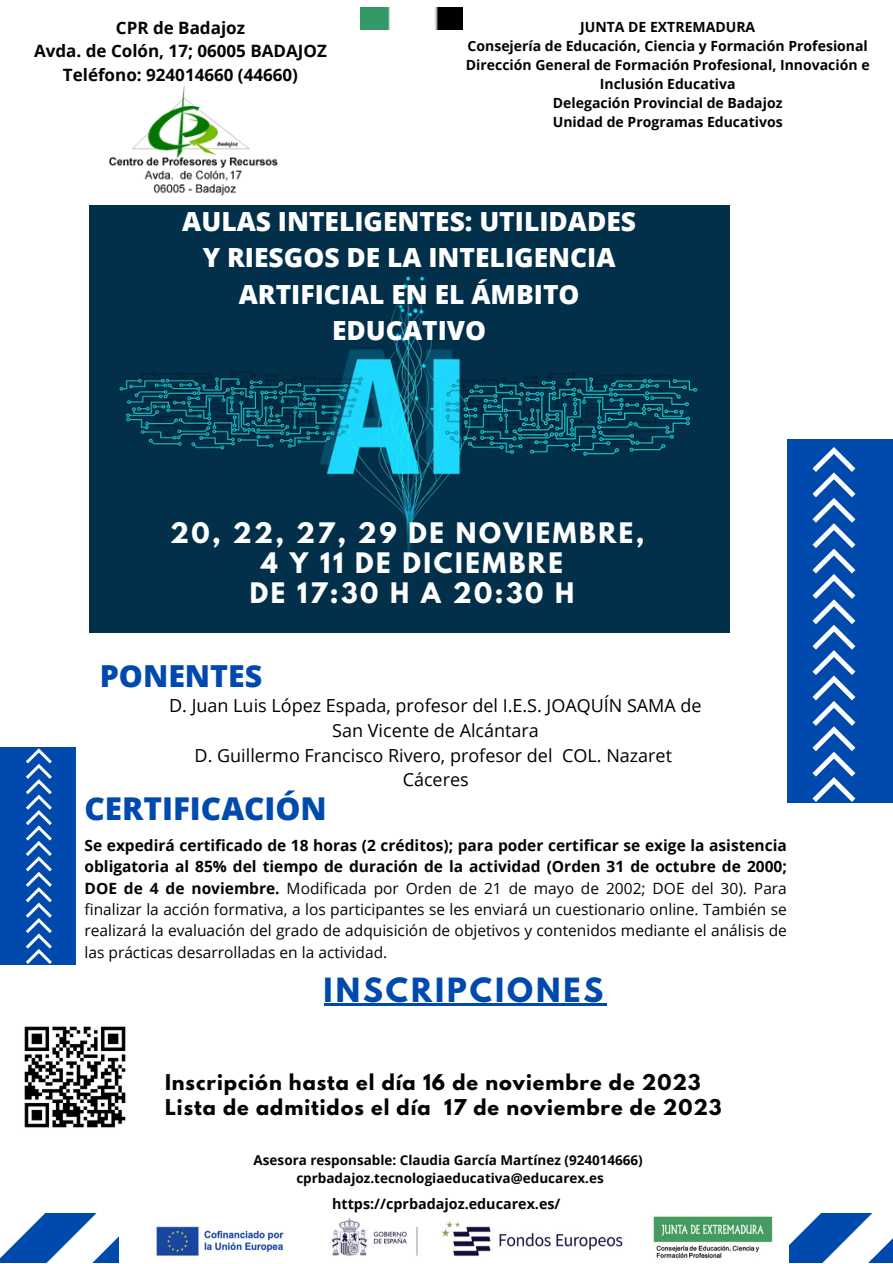
<style>
.page{position:relative;width:893px;height:1264px;background:#fff}
.page>*{position:absolute;margin:0;border:0;box-sizing:border-box;transform-origin:0 0}
.t1{font:800 31.5px "Open Sans";color:#004aad}
.t2{font:800 30.3px "Open Sans";color:#004aad}
.t3{font:700 29.55px "League Spartan";letter-spacing:.1em;color:#004aad}
.t4{font:800 26.4px/36.5px "Open Sans";color:#fff;text-align:center}
.t5{font:700 25.05px "League Spartan";letter-spacing:.1em;color:#fff}
.t6{font:700 19.35px "League Spartan";letter-spacing:.05em;color:#040405}
.t7{font:18px/24.8px "Open Sans";color:#000;text-align:center}
.t8{font:700 16.95px "Open Sans";color:#040405}
.t9{font:15.45px/21.3px "Open Sans";color:#040405;text-align:justify}
.t10{font:700 14.25px "Open Sans";color:#040405}
.t11{font:700 13.95px/19px "Open Sans";color:#040405;text-align:center}
.t12{font:700 13.5px "Open Sans";color:#040405}
.s1{font-weight:700}
</style>
<div class="page">
<div style="left:0;top:747px;width:76px;height:217px;background:#004aad"></div>
<div style="left:786px;top:439px;width:106px;height:364px;background:#004aad"></div>
<svg style="left:812px;top:447px;width:43px;height:355px"></svg>
<img style="left:360px;top:7px;width:103px;height:23px">
<img style="left:110px;top:85px;width:167px;height:111px">
<svg style="left:0;top:1213px;width:892px;height:49px"></svg>
<svg style="left:26px;top:748px;width:26px;height:216px"></svg>
<img style="left:120px;top:1213px;width:668px;height:49px">
<img style="left:89px;top:206px;width:640px;height:426px">
<img style="left:24px;top:1026px;width:102px;height:102px">
<hr style="left:323px;top:1003px;width:283px;height:3px;background:#004aad">
<p class="t8" style="left:116px;top:15px;width:131px">CPR de Badajoz</p>
<p class="t8" style="left:34px;top:39px;width:294px">Avda. de Colón, 17; 06005 BADAJOZ</p>
<p class="t8" style="left:63px;top:63px;width:236px">Teléfono: 924014660 (44660)</p>
<p class="t11" style="left:580px;top:17px;width:177px">JUNTA DE EXTREMADURA</p>
<p class="t11" style="left:467px;top:36px;width:402px">Consejería de Educación, Ciencia y Formación Profesional</p>
<p class="t11" style="left:466px;top:55px;width:405px">Dirección General de Formación Profesional, Innovación e<br>Inclusión Educativa</p>
<p class="t11" style="left:553px;top:93px;width:231px">Delegación Provincial de Badajoz</p>
<p class="t11" style="left:552px;top:112px;width:231px">Unidad de Programas Educativos</p>
<p class="t4" style="left:182px;top:202px;width:455px">AULAS INTELIGENTES: UTILIDADES<br>Y RIESGOS DE LA INTELIGENCIA<br>ARTIFICIAL EN EL ÁMBITO<br>EDUCATIVO</p>
<p class="t5" style="left:170px;top:520px;width:476px">20, 22, 27, 29 DE NOVIEMBRE,</p>
<p class="t5" style="left:261px;top:550px;width:303px">4 Y 11 DE DICIEMBRE</p>
<p class="t5" style="left:250px;top:580px;width:326px">DE 17:30 H A 20:30 H</p>
<p class="t2" style="left:100px;top:654px;width:164px">PONENTES</p>
<p class="t7" style="left:169px;top:693px;width:534px">D. Juan Luis López Espada, profesor del I.E.S. JOAQUÍN SAMA de<br>San Vicente de Alcántara</p>
<p class="t7" style="left:194px;top:742px;width:479px">D. Guillermo Francisco Rivero, profesor del COL. Nazaret</p>
<p class="t7" style="left:402px;top:767px;width:67px">Cáceres</p>
<p class="t1" style="left:84px;top:786px;width:244px">CERTIFICACIÓN</p>
<p class="t9" style="left:84px;top:834px;width:703px"><span class="s1">Se expedirá certificado de 18 horas (2 créditos); para poder certificar se exige la asistencia obligatoria al 85% del tiempo de duración de la actividad (Orden 31 de octubre de 2000; DOE de 4 de noviembre.</span> Modificada por Orden de 21 de mayo de 2002; DOE del 30). Para finalizar la acción formativa, a los participantes se les enviará un cuestionario online. También se realizará la evaluación del grado de adquisición de objetivos y contenidos mediante el análisis de las prácticas desarrolladas en la actividad.</p>
<p class="t3" style="left:323px;top:974px;width:281px">INSCRIPCIONES</p>
<p class="t6" style="left:165px;top:1072px;width:537px">Inscripción hasta el día 16 de noviembre de 2023</p>
<p class="t6" style="left:165px;top:1097px;width:558px">Lista de admitidos el día 17 de noviembre de 2023</p>
<p class="t12" style="left:253px;top:1150px;width:390px">Asesora responsable: Claudia García Martínez (924014666)</p>
<p class="t12" style="left:296px;top:1168px;width:309px">cprbadajoz.tecnologiaeducativa@educarex.es</p>
<p class="t10" style="left:332px;top:1193px;width:230px">https://cprbadajoz.educarex.es/</p>
</div>
